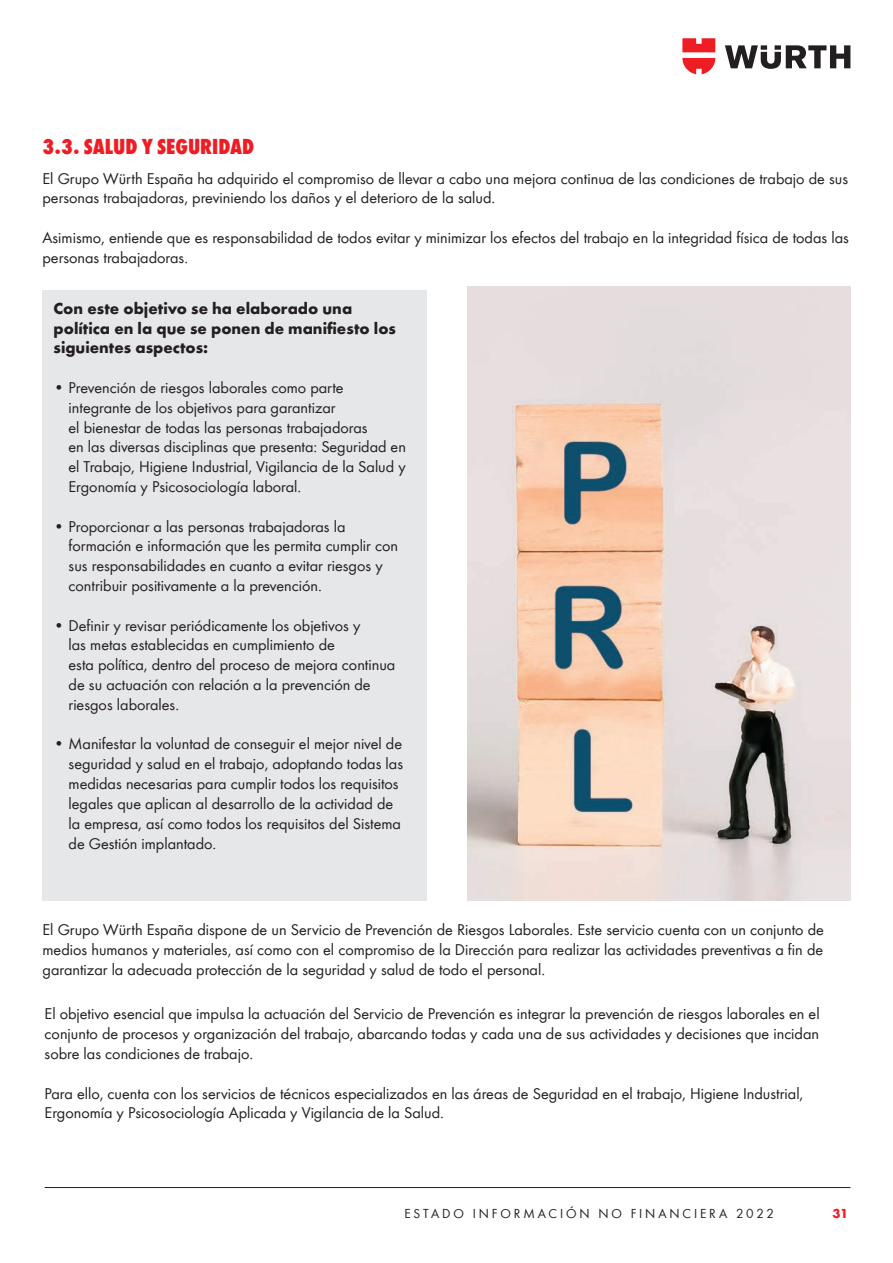
<style>
.page{position:relative;width:893px;height:1263px;background:#fff}
.page>*{position:absolute;margin:0;border:0;box-sizing:border-box;transform-origin:0 0}
.t1{font:800 condensed 22.5px "Wuerth";color:#ee1d23}
.t2{font:16.5px/19.8px "Wuerth";color:#231f20}
.t3{font:700 16.5px/19.8px "Wuerth";color:#231f20}
.t4{font:13.5px "Wuerth Global";letter-spacing:.215em;color:#231f20}
.t5{font:700 13.5px "Wuerth Global";color:#ee1d23}
</style>
<div class="page">
<svg style="left:725px;top:45px;width:125px;height:24px"></svg>
<svg style="left:682px;top:38px;width:33px;height:36px"></svg>
<hr style="left:45px;top:1187px;width:805px;height:1px;background:#231f20">
<div style="left:43px;top:290px;width:384px;height:611px;background:#e6e7e9"></div>
<img style="left:468px;top:287px;width:382px;height:614px">
<h1 class="t1" style="left:43px;top:131px;width:213px">3.3. SALUD Y SEGURIDAD</h1>
<p class="t2" style="left:43px;top:167px;width:807px">El Grupo Würth España ha adquirido el compromiso de llevar a cabo una mejora continua de las condiciones de trabajo de sus personas trabajadoras, previniendo los daños y el deterioro de la salud.</p>
<p class="t2" style="left:43px;top:227px;width:808px">Asimismo, entiende que es responsabilidad de todos evitar y minimizar los efectos del trabajo en la integridad física de todas las personas trabajadoras.</p>
<p class="t3" style="left:54px;top:297px;width:344px">Con este objetivo se ha elaborado una política en la que se ponen de manifiesto los siguientes aspectos:</p>
<p class="t2" style="left:69px;top:377px;width:339px;text-indent:-15px">• Prevención de riesgos laborales como parte integrante de los objetivos para garantizar<br>el bienestar de todas las personas trabajadoras<br>en las diversas disciplinas que presenta: Seguridad en el Trabajo, Higiene Industrial, Vigilancia de la Salud y Ergonomía y Psicosociología laboral.</p>
<p class="t2" style="left:69px;top:515px;width:331px;text-indent:-15px">• Proporcionar a las personas trabajadoras la formación e información que les permita cumplir con sus responsabilidades en cuanto a evitar riesgos y contribuir positivamente a la prevención.</p>
<p class="t2" style="left:69px;top:614px;width:328px;text-indent:-15px">• Definir y revisar periódicamente los objetivos y<br>las metas establecidas en cumplimiento de<br>esta política, dentro del proceso de mejora continua de su actuación con relación a la prevención de riesgos laborales.</p>
<p class="t2" style="left:69px;top:733px;width:336px;text-indent:-15px">• Manifestar la voluntad de conseguir el mejor nivel de seguridad y salud en el trabajo, adoptando todas las medidas necesarias para cumplir todos los requisitos legales que aplican al desarrollo de la actividad de la empresa, así como todos los requisitos del Sistema de Gestión implantado.</p>
<p class="t2" style="left:43px;top:919px;width:783px;text-align:justify">El Grupo Würth España dispone de un Servicio de Prevención de Riesgos Laborales. Este servicio cuenta con un conjunto de medios humanos y materiales, así como con el compromiso de la Dirección para realizar las actividades preventivas a fin de garantizar la adecuada protección de la seguridad y salud de todo el personal.</p>
<p class="t2" style="left:45px;top:1003px;width:776px;text-align:justify">El objetivo esencial que impulsa la actuación del Servicio de Prevención es integrar la prevención de riesgos laborales en el conjunto de procesos y organización del trabajo, abarcando todas y cada una de sus actividades y decisiones que incidan sobre las condiciones de trabajo.</p>
<p class="t2" style="left:45px;top:1082px;width:760px">Para ello, cuenta con los servicios de técnicos especializados en las áreas de Seguridad en el trabajo, Higiene Industrial,<br>Ergonomía y Psicosociología Aplicada y Vigilancia de la Salud.</p>
<p class="t4" style="left:405px;top:1206px;width:371px">ESTADO INFORMACIÓN NO FINANCIERA 2022</p>
<p class="t5" style="left:832px;top:1206px;width:17px">31</p>
</div>
